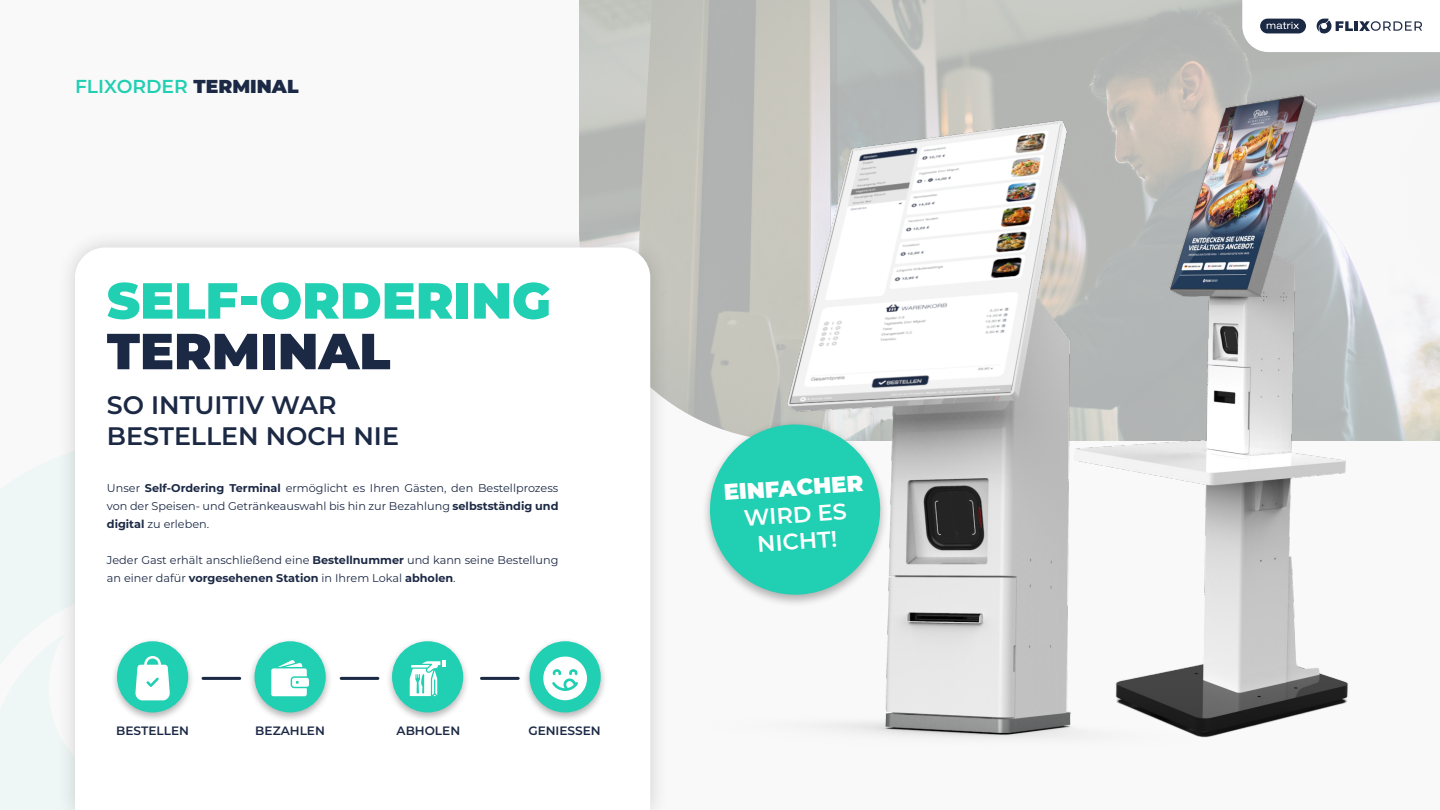
<style>
.page{position:relative;width:1440px;height:810px;background:#f9f9f9}
.page>*{position:absolute;margin:0;border:0;box-sizing:border-box;transform-origin:0 0}
.t1{font:900 50.62px "Montserrat";color:#21cfb3}
.t2{font:900 50.62px "Montserrat";color:#1c2945}
.t3{font:600 25.35px/30.4px "Montserrat";color:#1c2945}
.t4{font:900 22.5px/27px "Montserrat";color:#fff;text-align:center}
.t5{font:600 22.5px "Montserrat";color:#fff}
.t6{font:600 18.75px "Montserrat";color:#21cfb3}
.t7{font:600 12.15px "Montserrat";color:#1c2945}
.Aufzählungen{font:11.25px/18px "Montserrat";color:#1c2945;text-align:justify}
.s1{font-weight:900;color:#1c2945}
.s2{font-weight:700}
.s3{font-weight:600}
</style>
<div class="page">
<svg style="left:0;top:459px;width:55px;height:351px;fill:#eef7f5"></svg>
<img style="left:579px;top:0;width:861px;height:441px">
<div style="left:55px;top:228px;width:615px;height:582px;background:#000;opacity:.17"></div>
<svg style="left:75px;top:248px;width:575px;height:562px"></svg>
<div style="left:248px;top:638px;width:85px;height:85px;background:#000;opacity:.3"></div>
<div style="left:255px;top:641px;width:71px;height:71px;background:#21cfb3;border-radius:50%"></div>
<div style="left:523px;top:638px;width:85px;height:85px;background:#000;opacity:.3"></div>
<div style="left:530px;top:641px;width:71px;height:71px;background:#21cfb3;border-radius:50%"></div>
<div style="left:110px;top:638px;width:85px;height:85px;background:#000;opacity:.3"></div>
<div style="left:117px;top:641px;width:71px;height:71px;background:#21cfb3;border-radius:50%"></div>
<hr style="left:203px;top:677px;width:37px;height:3px;background:#1c2945">
<hr style="left:341px;top:677px;width:37px;height:3px;background:#1c2945">
<hr style="left:482px;top:677px;width:36px;height:3px;background:#1c2945">
<svg style="left:543px;top:656px;width:44px;height:44px"></svg>
<svg style="left:135px;top:656px;width:35px;height:44px"></svg>
<svg style="left:271px;top:660px;width:38px;height:36px"></svg>
<div style="left:385px;top:638px;width:85px;height:85px;background:#000;opacity:.3"></div>
<div style="left:392px;top:641px;width:71px;height:71px;background:#21cfb3;border-radius:50%"></div>
<svg style="left:410px;top:660px;width:36px;height:36px"></svg>
<img style="left:714px;top:75px;width:612px;height:663px">
<img style="left:1067px;top:81px;width:298px;height:657px">
<div style="left:701px;top:420px;width:188px;height:187px;background:#000;opacity:.3"></div>
<svg style="left:707px;top:421px;width:176px;height:177px"></svg>
<svg style="left:1242px;top:0;width:198px;height:52px"></svg>
<p class="t6" style="left:75px;top:73px;width:225px">FLIXORDER <span class="s1">TERMINAL</span></p>
<p class="t1" style="left:107px;top:263px;width:446px">SELF-ORDERING</p>
<p class="t2" style="left:107px;top:313px;width:285px">TERMINAL</p>
<p class="t3" style="left:107px;top:389px;width:294px">SO INTUITIV WAR<br>BESTELLEN NOCH NIE</p>
<p class="Aufzählungen" style="left:107px;top:479px;width:453px">Unser <span class="s2">Self-Ordering Terminal</span> ermöglicht es Ihren Gästen, den Bestellprozess von der Speisen- und Getränkeauswahl bis hin zur Bezahlung <span class="s2">selbstständig und digital</span> zu erleben.</p>
<p class="Aufzählungen" style="left:107px;top:551px;width:453px">Jeder Gast erhält anschließend eine <span class="s2">Bestellnummer</span> und kann seine Bestellung an einer dafür <span class="s2">vorgesehenen Station</span> in Ihrem Lokal <span class="s2">abholen</span>.</p>
<p class="t7" style="left:116px;top:722px;width:74px">BESTELLEN</p>
<p class="t7" style="left:255px;top:722px;width:71px">BEZAHLEN</p>
<p class="t7" style="left:397px;top:722px;width:65px">ABHOLEN</p>
<p class="t7" style="left:528px;top:722px;width:74px">GENIESSEN</p>
<p class="t4" style="left:723px;top:478px;width:141px;rotate:-4deg">EINFACHER<br><span class="s3">WIRD ES</span></p>
<p class="t5" style="left:756px;top:528px;width:82px;rotate:-4deg">NICHT!</p>
</div>
